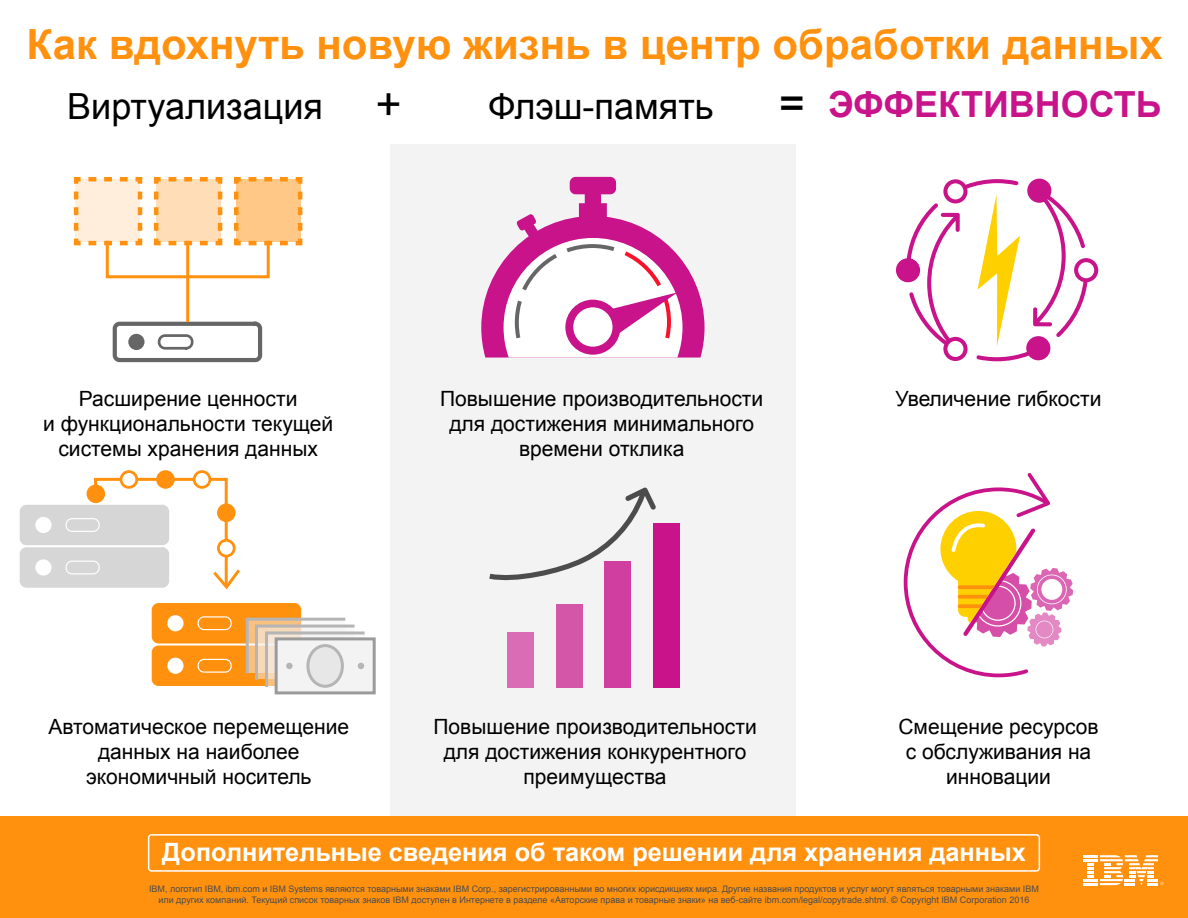
<style>
.page{position:relative;width:1188px;height:918px;background:#fff}
.page>*{position:absolute;margin:0;border:0;box-sizing:border-box;transform-origin:0 0}
.t1{font:45px "Arial";color:#000}
.t2{font:700 41.55px "Arial";color:#ff910f}
.t3{font:36px "Arial";color:#000}
.t4{font:700 36px "Arial";color:#c8138a}
.t5{font:700 25.2px "Arial";color:#fff}
.t6{font:21px/25.2px "Arial";color:#000;text-align:center}
.t7{font:9px/10.8px "Arial";color:#4c4c4c;text-align:center}
</style>
<div class="page">
<div style="left:390px;top:144px;width:406px;height:698px;background:#f3f3f3"></div>
<div style="left:0;top:816px;width:1188px;height:102px;background:#ff910f"></div>
<div style="left:156px;top:180px;width:64px;height:62px;background:#ffdeb7"></div>
<div style="left:236px;top:180px;width:65px;height:62px;background:#ffc887"></div>
<div style="left:75px;top:180px;width:64px;height:62px;background:#ffeedb"></div>
<div style="left:152px;top:603px;width:149px;height:40px;background:#ff910f;border:3px solid #ff910f;border-radius:5px"></div>
<div style="left:152px;top:646px;width:149px;height:40px;background:#ff910f;border:3px solid #ff910f;border-radius:5px"></div>
<div style="left:167px;top:615px;width:17px;height:16px;background:#fff;border-radius:50%"></div>
<div style="left:167px;top:658px;width:17px;height:16px;background:#fff;border-radius:50%"></div>
<svg style="left:198px;top:616px;width:34px;height:14px"></svg>
<svg style="left:198px;top:659px;width:34px;height:14px"></svg>
<div style="left:20px;top:505px;width:149px;height:40px;background:#d6d6d6;border:3px solid #b5b5b5;border-radius:5px"></div>
<div style="left:20px;top:547px;width:149px;height:41px;background:#d6d6d6;border:3px solid #b5b5b5;border-radius:5px"></div>
<div style="left:35px;top:517px;width:17px;height:16px;background:#fff;border-radius:50%"></div>
<div style="left:35px;top:559px;width:17px;height:17px;background:#fff;border-radius:50%"></div>
<svg style="left:112px;top:320px;width:151px;height:43px"></svg>
<svg style="left:296px;top:239px;width:6px;height:6px"></svg>
<svg style="left:234px;top:192px;width:4px;height:39px"></svg>
<svg style="left:234px;top:177px;width:7px;height:7px"></svg>
<svg style="left:249px;top:177px;width:39px;height:4px"></svg>
<svg style="left:296px;top:177px;width:6px;height:7px"></svg>
<svg style="left:298px;top:192px;width:4px;height:39px"></svg>
<svg style="left:154px;top:192px;width:4px;height:39px"></svg>
<svg style="left:154px;top:177px;width:7px;height:7px"></svg>
<svg style="left:169px;top:177px;width:39px;height:4px"></svg>
<svg style="left:216px;top:177px;width:6px;height:7px"></svg>
<svg style="left:218px;top:192px;width:4px;height:39px"></svg>
<svg style="left:74px;top:239px;width:7px;height:6px"></svg>
<svg style="left:74px;top:192px;width:4px;height:39px"></svg>
<svg style="left:74px;top:177px;width:7px;height:7px"></svg>
<svg style="left:88px;top:177px;width:40px;height:4px"></svg>
<svg style="left:136px;top:177px;width:6px;height:7px"></svg>
<svg style="left:138px;top:192px;width:4px;height:39px"></svg>
<svg style="left:88px;top:239px;width:200px;height:40px"></svg>
<div style="left:186px;top:241px;width:3px;height:81px;background:#ff910f;border:2px solid #ff910f"></div>
<div style="left:120px;top:470px;width:18px;height:19px;border:3px solid #ff910f;border-radius:50%"></div>
<div style="left:158px;top:472px;width:15px;height:15px;background:#ff910f;border-radius:50%"></div>
<div style="left:156px;top:470px;width:19px;height:19px;border:3px solid #ff910f;border-radius:50%"></div>
<div style="left:193px;top:470px;width:18px;height:19px;border:3px solid #ff910f;border-radius:50%"></div>
<svg style="left:896px;top:179px;width:202px;height:182px"></svg>
<div style="left:570px;top:177px;width:46px;height:17px;background:#c8138a;border-radius:6px"></div>
<svg style="left:481px;top:190px;width:224px;height:168px"></svg>
<div style="left:573px;top:307px;width:40px;height:40px;background:#fff;border-radius:50%"></div>
<div style="left:653px;top:523px;width:27px;height:165px;background:#c8138a"></div>
<div style="left:604px;top:561px;width:27px;height:127px;background:#d03f9f"></div>
<div style="left:556px;top:604px;width:27px;height:84px;background:#d456a9"></div>
<div style="left:507px;top:633px;width:27px;height:55px;background:#d96cb4"></div>
<svg style="left:489px;top:487px;width:167px;height:94px"></svg>
<svg style="left:66px;top:476px;width:174px;height:114px"></svg>
<div style="left:275px;top:637px;width:101px;height:57px;background:#f3f3f3;border:3px solid #9b9b9b"></div>
<svg style="left:244px;top:616px;width:124px;height:74px"></svg>
<div style="left:308px;top:646px;width:34px;height:40px;background:#e7e7e7;border-radius:50%"></div>
<div style="left:306px;top:644px;width:38px;height:44px;border:3px solid #b5b5b5;border-radius:50%"></div>
<svg style="left:903px;top:473px;width:170px;height:205px"></svg>
<svg style="left:1083px;top:855px;width:81px;height:30px"></svg>
<div style="left:148px;top:834px;width:892px;height:38px;border:2px solid #fff;border-radius:3px"></div>
<h2 class="t2" style="left:27px;top:17px;width:1138px">Как вдохнуть новую жизнь в центр обработки данных</h2>
<h3 class="t3" style="left:67px;top:83px;width:257px">Виртуализация</h3>
<h3 class="t3" style="left:488px;top:82px;width:227px">Флэш-память</h3>
<h3 class="t4" style="left:828px;top:81px;width:335px">ЭФФЕКТИВНОСТЬ</h3>
<h1 class="t1" style="left:376px;top:75px;width:28px">+</h1>
<h1 class="t1" style="left:779px;top:73px;width:28px">=</h1>
<h3 class="t6" style="left:43px;top:386px;width:292px">Расширение ценности<br>и функциональности текущей системы хранения данных</h3>
<h3 class="t6" style="left:440px;top:386px;width:325px">Повышение производительности для достижения минимального времени отклика</h3>
<h3 class="t6" style="left:48px;top:714px;width:302px">Автоматическое перемещение данных на наиболее экономичный носитель</h3>
<h3 class="t6" style="left:433px;top:714px;width:325px">Повышение производительности для достижения конкурентного преимущества</h3>
<h3 class="t6" style="left:896px;top:386px;width:207px">Увеличение гибкости</h3>
<h3 class="t6" style="left:898px;top:714px;width:202px">Смещение ресурсов с обслуживания на инновации</h3>
<h3 class="t5" style="left:162px;top:836px;width:865px">Дополнительные сведения об таком решении для хранения данных</h3>
<p class="t7" style="left:149px;top:884px;width:891px">IBM, логотип IBM, ibm.com и IBM Systems являются товарными знаками IBM Corp., зарегистрированными во многих юрисдикциях мира. Другие названия продуктов и услуг могут являться товарными знаками IBM или других компаний. Текущий список товарных знаков IBM доступен в Интернете в разделе «Авторские права и товарные знаки» на веб-сайте ibm.com/legal/copytrade.shtml. © Copyright IBM Corporation 2016</p>
</div>
